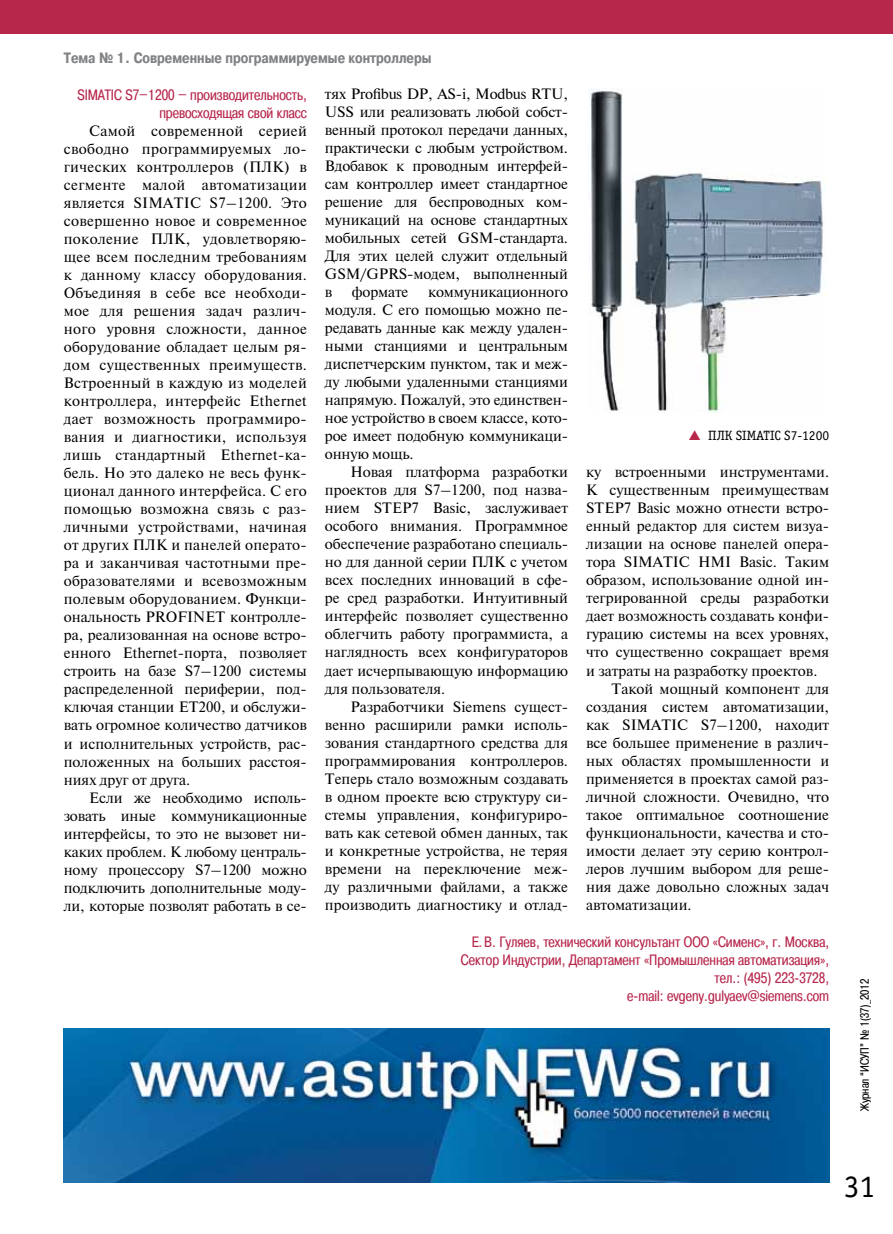
<style>
.page{position:relative;width:893px;height:1234px;background:#fff}
.page>*{position:absolute;margin:0;border:0;box-sizing:border-box;transform-origin:0 0}
.t1{font:31.5px "Officina Serif C";color:#000}
.t2{font:15px/18px "Newton";color:#000;text-align:justify}
.t3{font:15px/18px "Newton";letter-spacing:.02em;color:#000}
.t4{font:15px/18px "Pragmatica Cond C";color:#b7274c;text-align:right}
.t5{font:700 15px "Pragmatica Cond C";color:#808285}
.t6{font:13.5px "Officina Serif C";color:#000}
.t7{font:12px "Pragmatica Cond C";color:#000}
</style>
<div class="page">
<div style="left:0;top:0;width:893px;height:34px;background:#b7274c"></div>
<img style="left:588px;top:88px;width:238px;height:324px">
<img style="left:64px;top:1028px;width:765px;height:154px">
<p class="t5" style="left:64px;top:50px;width:369px">Тема № 1. Современные программируемые контроллеры</p>
<p class="t4" style="left:77px;top:86px;width:231px">SIMATIC S7–1200 – производительность, превосходящая свой класс</p>
<p class="t3" style="left:64px;top:121px;width:245px;text-indent:26px">Самой современной серией свободно программируемых ло&shy;гических контроллеров (ПЛК) в сегменте малой автоматизации является SIMATIC S7–1200. Это совершенно новое и современное поколение ПЛК, удовлетворяю&shy;щее всем последним требованиям к данному классу оборудования.<br>Объединяя в себе все необходи&shy;мое для решения задач различ&shy;ного уровня сложности, данное оборудование обладает целым ря&shy;дом существенных преимуществ.<br>Встроенный в каждую из моделей контроллера, интерфейс Ethernet дает возможность программиро&shy;вания и диагностики, используя лишь стандартный Ethernet-ка&shy;бель. Но это далеко не весь функ&shy;ционал данного интерфейса. С его помощью возможна связь с раз&shy;личными устройствами, начиная от других ПЛК и панелей операто&shy;ра и заканчивая частотными пре&shy;образователями и всевозможным полевым оборудованием. Функци&shy;ональность PROFINET контролле&shy;ра, реализованная на основе встро&shy;енного Ethernet-порта, позволяет строить на базе S7–1200 системы распределенной периферии, под&shy;ключая станции ET200, и обслужи&shy;вать огромное количество датчиков и исполнительных устройств, рас&shy;положенных на больших расстоя&shy;ниях друг от друга.</p>
<p class="t2" style="left:64px;top:787px;width:245px;text-indent:26px">Если же необходимо исполь&shy;зовать иные коммуникационные интерфейсы, то это не вызовет ни&shy;каких проблем. К любому централь&shy;ному процессору S7–1200 можно подключить дополнительные моду&shy;ли, которые позволят работать в се-</p>
<p class="t2" style="left:325px;top:84px;width:245px">тях Profibus DP, AS-i, Modbus RTU, USS или реализовать любой собст&shy;венный протокол передачи данных, практически с любым устройством.<br>Вдобавок к проводным интерфей&shy;сам контроллер имеет стандартное решение для беспроводных ком&shy;муникаций на основе стандартных мобильных сетей GSM-стандарта.<br>Для этих целей служит отдельный GSM/GPRS-модем, выполненный в</p>
<p class="t2" style="left:352px;top:282px;width:58px">формате</p>
<p class="t2" style="left:325px;top:282px;width:245px;text-indent:103px">коммуникационного модуля. С его помощью можно пе&shy;редавать данные как между удален&shy;ными станциями и центральным диспетчерским пунктом, так и меж&shy;ду любыми удаленными станциями напрямую. Пожалуй, это единствен&shy;ное устройство в своем классе, кото&shy;рое имеет подобную коммуникаци&shy;онную мощь.</p>
<p class="t2" style="left:325px;top:462px;width:245px;text-indent:26px">Новая платформа разработки проектов для S7–1200, под назва&shy;нием STEP7 Basic, заслуживает особого внимания. Программное обеспечение разработано специаль&shy;но для данной серии ПЛК с учетом всех последних инноваций в сфе&shy;ре сред разработки. Интуитивный интерфейс позволяет существенно облегчить работу программиста, а наглядность всех конфигураторов дает исчерпывающую информацию для пользователя.</p>
<p class="t2" style="left:325px;top:696px;width:245px;text-indent:26px">Разработчики Siemens сущест&shy;венно расширили рамки исполь&shy;зования стандартного средства для программирования контроллеров.<br>Теперь стало возможным создавать в одном проекте всю структуру си&shy;стемы управления, конфигуриро&shy;вать как сетевой обмен данных, так и конкретные устройства, не теряя времени на переключение меж&shy;ду различными файлами, а также производить диагностику и отлад-</p>
<p class="t6" style="left:708px;top:428px;width:123px">ПЛК SIMATIC S7-1200</p>
<p class="t2" style="left:586px;top:462px;width:245px">ку встроенными инструментами.</p>
<p class="t2" style="left:586px;top:480px;width:245px">К существенным преимуществам</p>
<p class="t2" style="left:586px;top:498px;width:245px">STEP7 Basic можно отнести встро-</p>
<p class="t2" style="left:586px;top:516px;width:245px">енный редактор для систем визуа-</p>
<p class="t2" style="left:586px;top:534px;width:245px">лизации на основе панелей опера-</p>
<p class="t2" style="left:586px;top:552px;width:245px">тора SIMATIC HMI Basic. Таким</p>
<p class="t2" style="left:586px;top:570px;width:245px">образом, использование одной ин-</p>
<p class="t2" style="left:586px;top:588px;width:245px">тегрированной среды разработки</p>
<p class="t2" style="left:586px;top:606px;width:245px">дает возможность создавать конфи-</p>
<p class="t2" style="left:586px;top:624px;width:245px">гурацию системы на всех уровнях,</p>
<p class="t2" style="left:586px;top:642px;width:245px">что существенно сокращает время</p>
<p class="t2" style="left:586px;top:660px;width:233px">и затраты на разработку проектов.</p>
<p class="t2" style="left:612px;top:678px;width:219px">Такой мощный компонент для</p>
<p class="t2" style="left:586px;top:696px;width:245px">создания систем автоматизации,</p>
<p class="t2" style="left:586px;top:714px;width:245px">как SIMATIC S7–1200, находит</p>
<p class="t2" style="left:586px;top:732px;width:245px">все большее применение в различ-</p>
<p class="t2" style="left:586px;top:750px;width:245px">ных областях промышленности и</p>
<p class="t2" style="left:586px;top:768px;width:245px">применяется в проектах самой раз-</p>
<p class="t2" style="left:586px;top:786px;width:245px">личной сложности. Очевидно, что</p>
<p class="t2" style="left:586px;top:804px;width:245px">такое оптимальное соотношение</p>
<p class="t2" style="left:586px;top:822px;width:245px">функциональности, качества и сто-</p>
<p class="t2" style="left:586px;top:840px;width:245px">имости делает эту серию контрол-</p>
<p class="t2" style="left:586px;top:858px;width:245px">леров лучшим выбором для реше-</p>
<p class="t2" style="left:586px;top:876px;width:245px">ния даже довольно сложных задач</p>
<p class="t2" style="left:586px;top:894px;width:107px">автоматизации.</p>
<p class="t4" style="left:461px;top:932px;width:370px">Е.В. Гуляев, технический консультант ООО «Сименс», г. Москва, Сектор Индустрии, Департамент «Промышленная автоматизация», тел.: (495) 223‑3728,<br>e‑mail: evgeny.gulyaev@siemens.com</p>
<p class="t7" style="left:858px;top:1110px;width:134px;rotate:-90deg">Журнал “ИСУП” № 1(37)_2012</p>
<h1 class="t1" style="left:844px;top:1168px;width:33px">31</h1>
</div>
